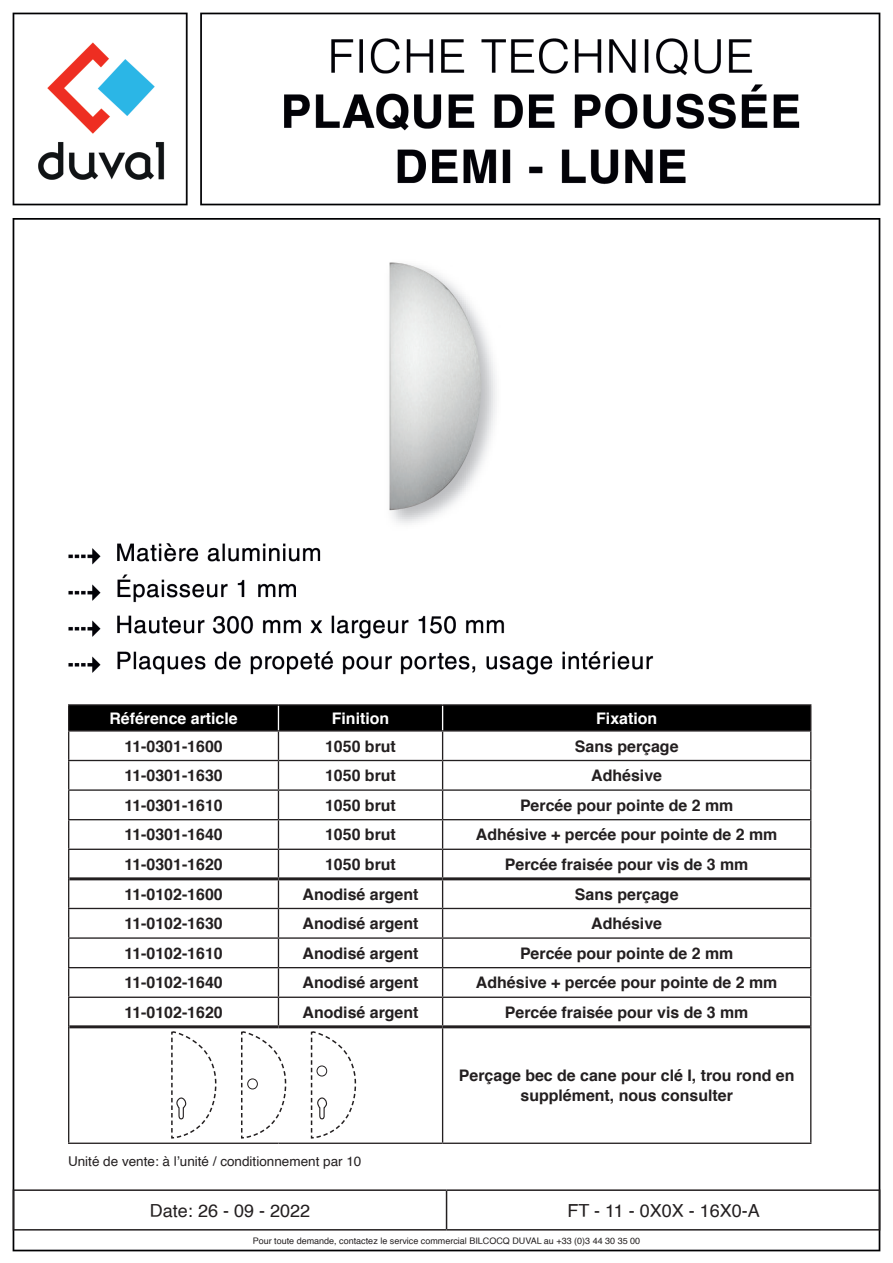
<style>
.page{position:relative;width:893px;height:1263px;background:#fff}
.page>*{position:absolute;margin:0;border:0;box-sizing:border-box;transform-origin:0 0}
.t1{font:18px "Helvetica";color:#231f20}
.t2{font:700 15.9px/19px "Helvetica";color:#231f20;text-align:center}
.t3{font:700 15.9px "Helvetica";color:#fff}
.t4{font:13.5px "Helvetica";color:#231f20}
.t5{font:9px "Helvetica";color:#231f20}
</style>
<div class="page">
<img style="left:12px;top:12px;width:869px;height:1240px">
<hr style="left:13px;top:1189px;width:434px;height:2px;background:#231f20">
<hr style="left:13px;top:1191px;width:1px;height:38px;background:#231f20">
<hr style="left:447px;top:1189px;width:433px;height:2px;background:#231f20">
<hr style="left:446px;top:1191px;width:1px;height:38px;background:#231f20">
<hr style="left:879px;top:1191px;width:1px;height:38px;background:#231f20">
<hr style="left:13px;top:1229px;width:434px;height:1px;background:#231f20">
<hr style="left:447px;top:1229px;width:433px;height:1px;background:#231f20">
<hr style="left:442px;top:1028px;width:1px;height:114px;background:#231f20">
<hr style="left:68px;top:704px;width:210px;height:2px;background:#231f20">
<hr style="left:278px;top:704px;width:165px;height:2px;background:#231f20">
<hr style="left:443px;top:704px;width:368px;height:2px;background:#231f20">
<hr style="left:68px;top:1027px;width:1px;height:115px;background:#231f20">
<hr style="left:810px;top:1027px;width:1px;height:115px;background:#231f20">
<hr style="left:68px;top:1142px;width:210px;height:2px;background:#231f20">
<hr style="left:278px;top:1142px;width:165px;height:2px;background:#231f20">
<hr style="left:443px;top:1142px;width:368px;height:2px;background:#231f20">
<svg style="left:68px;top:705px;width:743px;height:434px"></svg>
<div style="left:317px;top:1065px;width:10px;height:11px;border:1px solid #231f20;border-radius:50%"></div>
<p class="t3" style="left:109px;top:705px;width:130px">Référence article</p>
<p class="t3" style="left:332px;top:705px;width:59px">Finition</p>
<p class="t3" style="left:596px;top:705px;width:63px">Fixation</p>
<p class="t2" style="left:124px;top:737px;width:100px">11-0301-1600</p>
<p class="t2" style="left:325px;top:737px;width:72px">1050 brut</p>
<p class="t2" style="left:575px;top:737px;width:105px">Sans perçage</p>
<p class="t2" style="left:124px;top:766px;width:100px">11-0301-1630</p>
<p class="t2" style="left:325px;top:766px;width:72px">1050 brut</p>
<p class="t2" style="left:591px;top:766px;width:72px">Adhésive</p>
<p class="t2" style="left:124px;top:796px;width:100px">11-0301-1610</p>
<p class="t2" style="left:325px;top:796px;width:72px">1050 brut</p>
<p class="t2" style="left:520px;top:796px;width:215px">Percée pour pointe de 2 mm</p>
<p class="t2" style="left:124px;top:825px;width:100px">11-0301-1640</p>
<p class="t2" style="left:325px;top:825px;width:72px">1050 brut</p>
<p class="t2" style="left:476px;top:825px;width:303px">Adhésive + percée pour pointe de 2 mm</p>
<p class="t2" style="left:124px;top:855px;width:100px">11-0301-1620</p>
<p class="t2" style="left:325px;top:855px;width:72px">1050 brut</p>
<p class="t2" style="left:505px;top:855px;width:245px">Percée fraisée pour vis de 3 mm</p>
<p class="t2" style="left:124px;top:885px;width:100px">11-0102-1600</p>
<p class="t2" style="left:303px;top:885px;width:117px">Anodisé argent</p>
<p class="t2" style="left:575px;top:885px;width:105px">Sans perçage</p>
<p class="t2" style="left:124px;top:914px;width:100px">11-0102-1630</p>
<p class="t2" style="left:303px;top:914px;width:117px">Anodisé argent</p>
<p class="t2" style="left:591px;top:914px;width:72px">Adhésive</p>
<p class="t2" style="left:124px;top:944px;width:100px">11-0102-1610</p>
<p class="t2" style="left:303px;top:944px;width:117px">Anodisé argent</p>
<p class="t2" style="left:520px;top:944px;width:215px">Percée pour pointe de 2 mm</p>
<p class="t2" style="left:124px;top:973px;width:100px">11-0102-1640</p>
<p class="t2" style="left:303px;top:973px;width:117px">Anodisé argent</p>
<p class="t2" style="left:476px;top:973px;width:303px">Adhésive + percée pour pointe de 2 mm</p>
<p class="t2" style="left:124px;top:1003px;width:100px">11-0102-1620</p>
<p class="t2" style="left:303px;top:1003px;width:117px">Anodisé argent</p>
<p class="t2" style="left:505px;top:1003px;width:245px">Percée fraisée pour vis de 3 mm</p>
<p class="t4" style="left:68px;top:1151px;width:295px">Unité de vente: à l’unité / conditionnement par 10</p>
<p class="t2" style="left:459px;top:1066px;width:337px">Perçage bec de cane pour clé I, trou rond en supplément, nous consulter</p>
<p class="t1" style="left:150px;top:1196px;width:162px">Date: 26 - 09 - 2022</p>
<p class="t1" style="left:567px;top:1196px;width:194px">FT - 11 - 0X0X - 16X0-A</p>
<p class="t5" style="left:253px;top:1234px;width:389px">Pour toute demande, contactez le service commercial BILCOCQ DUVAL au +33 (0)3 44 30 35 00</p>
</div>
